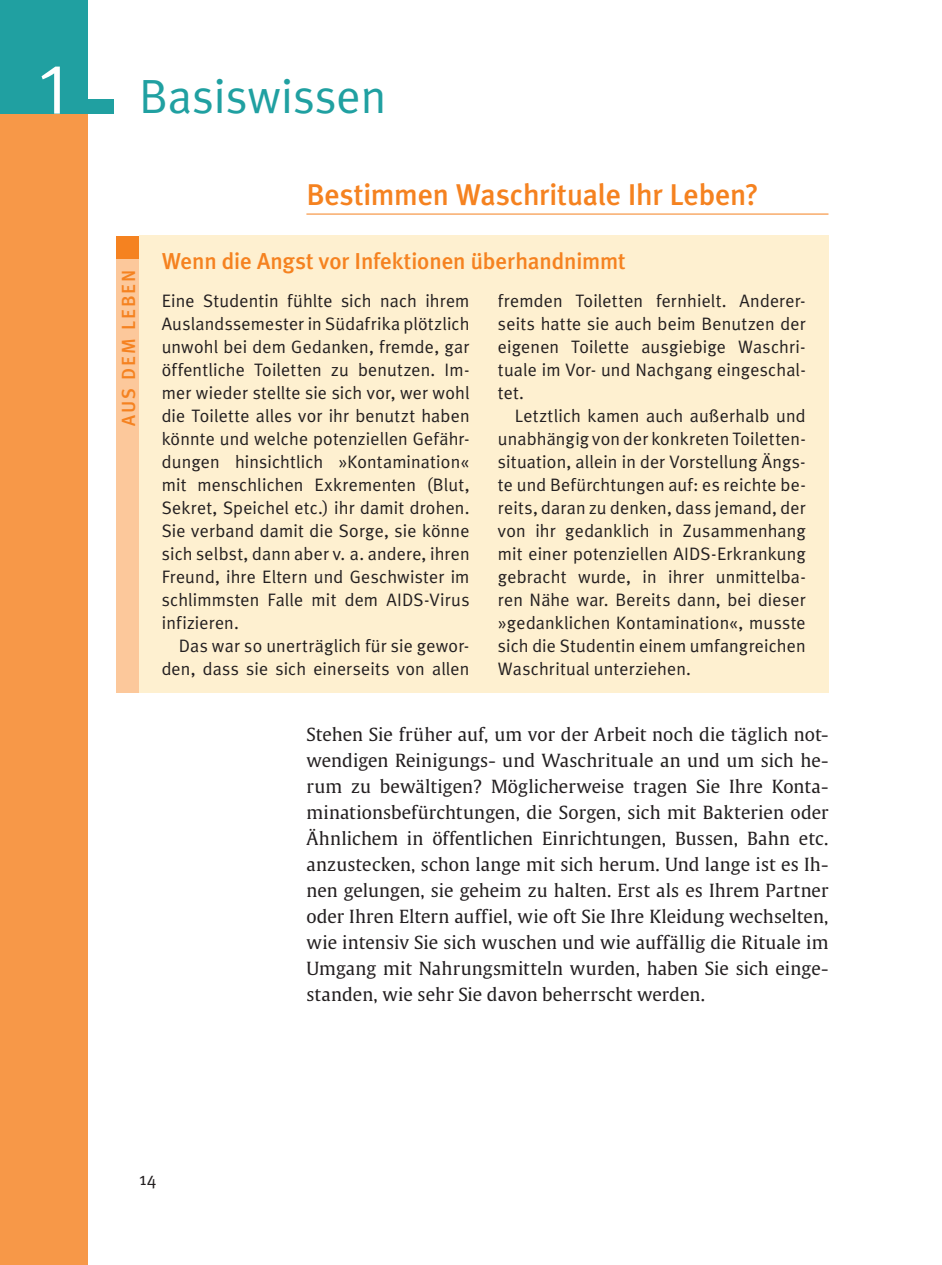
<style>
.page{position:relative;width:942px;height:1265px;background:#fff}
.page>*{position:absolute;margin:0;border:0;box-sizing:border-box;transform-origin:0 0}
.t1{font:48px "Meta Plus Normal";color:#20a0a1}
.t2{font:500 30px "Meta Plus";letter-spacing:-.01em;color:#f58220}
.t3{font:500 23px "Meta Plus";letter-spacing:-.005em;color:#f58220}
.t4{font:500 19px "Meta Plus";letter-spacing:.1em;color:#f58220}
.t5{font:18px/23px "Meta Plus Normal";letter-spacing:.01em;color:#231f20;text-align:justify}
.t6{font:18px/26px "Thieme Gulliver";color:#231f20;text-align:justify}
.s1{font-family:"Meta Normal Expert";font-size:72px;color:#fff}
</style>
<div class="page">
<div style="left:0;top:99px;width:113px;height:14px;background:#20a0a1"></div>
<div style="left:0;top:113px;width:88px;height:1151px;background:#f79848"></div>
<div style="left:0;top:0;width:88px;height:113px;background:#20a0a1"></div>
<hr style="left:306px;top:213px;width:522px;height:1px;background:#f58220">
<div style="left:139px;top:236px;width:689px;height:456px;background:#fef0d0"></div>
<div style="left:116px;top:258px;width:23px;height:434px;background:#fcc89b"></div>
<div style="left:116px;top:236px;width:23px;height:22px;background:#f58220"></div>
<h1 class="t1" style="left:39px;top:79px;width:349px"><span class="s1">1</span> Basiswissen</h1>
<p class="t4" style="left:121px;top:425px;width:157px;rotate:-90deg">AUS DEM LEBEN</p>
<h2 class="t2" style="left:306px;top:183px;width:453px">Bestimmen Waschrituale Ihr Leben?</h2>
<p class="t3" style="left:162px;top:252px;width:465px">Wenn die Angst vor Infektionen überhandnimmt</p>
<p class="t5" style="left:162px;top:290px;width:309px">Eine Studentin fühlte sich nach ihrem Auslandssemester in Südafrika plötzlich unwohl bei dem Gedanken, fremde, gar öffentliche Toiletten zu benutzen. Im&shy;mer wieder stellte sie sich vor, wer wohl die Toilette alles vor ihr benutzt haben könnte und welche potenziellen Gefähr&shy;dungen hinsichtlich »Kontamination« mit menschlichen Exkrementen (Blut, Sekret, Speichel etc.) ihr damit drohen.<br>Sie verband damit die Sorge, sie könne sich selbst, dann aber v. a. andere, ihren Freund, ihre Eltern und Geschwister im schlimmsten Falle mit dem AIDS-Virus infizieren.</p>
<p class="t5" style="left:162px;top:635px;width:309px;text-align:right">Das war so unerträglich für sie gewor&shy;den, dass sie sich einerseits von allen</p>
<p class="t5" style="left:497px;top:290px;width:309px">fremden Toiletten fernhielt. Anderer&shy;seits hatte sie auch beim Benutzen der eigenen Toilette ausgiebige Waschri&shy;tuale im Vor- und Nachgang eingeschal&shy;tet.</p>
<p class="t5" style="left:497px;top:405px;width:309px;text-indent:17px">Letztlich kamen auch außerhalb und unabhängig von der konkreten Toiletten&shy;situation, allein in der Vorstellung Ängs&shy;te und Befürchtungen auf: es reichte be&shy;reits, daran zu denken, dass jemand, der von ihr gedanklich in Zusammenhang mit einer potenziellen AIDS-Erkrankung gebracht wurde, in ihrer unmittelba&shy;ren Nähe war. Bereits dann, bei dieser »gedanklichen Kontamination«, musste sich die Studentin einem umfangreichen Waschritual unterziehen.</p>
<p class="t6" style="left:306px;top:722px;width:523px">Stehen Sie früher auf, um vor der Arbeit noch die täglich not&shy;wendigen Reinigungs- und Waschrituale an und um sich he&shy;rum zu bewältigen? Möglicherweise tragen Sie Ihre Konta&shy;minationsbefürchtungen , die Sorgen, sich mit Bakterien oder Ähnlichem in öffentlichen Einrichtungen, Bussen, Bahn etc. anzustecken, schon lange mit sich herum. Und lange ist es Ih&shy;nen gelungen, sie geheim zu halten. Erst als es Ihrem Partner oder Ihren Eltern auffiel, wie oft Sie Ihre Kleidung wechselten, wie intensiv Sie sich wuschen und wie auffällig die Rituale im Umgang mit Nahrungsmitteln wurden, haben Sie sich einge&shy;standen, wie sehr Sie davon beherrscht werden.</p>
<p class="t5" style="left:139px;top:1168px;width:19px">14</p>
</div>
